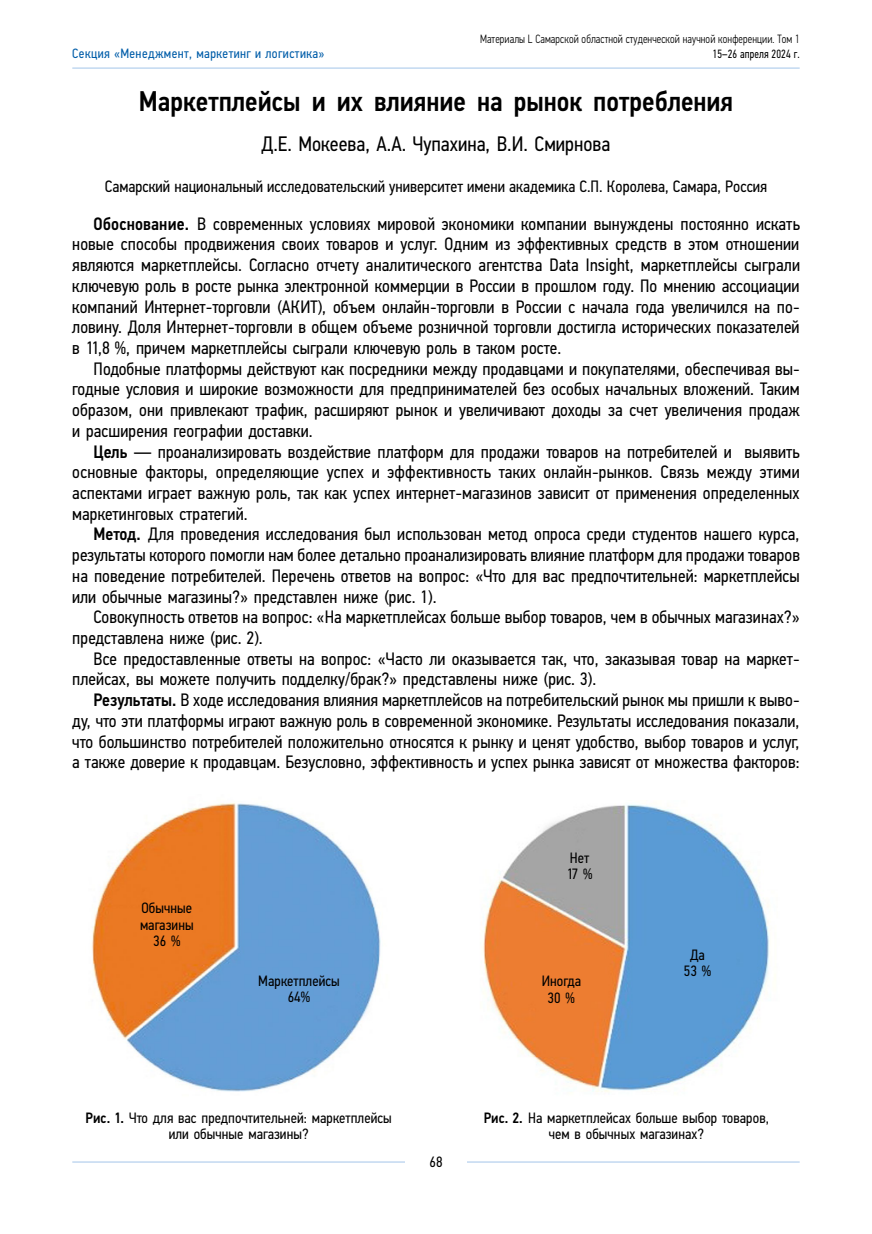
<style>
.page{position:relative;width:872px;height:1234px;background:#fff}
.page>*{position:absolute;margin:0;border:0;box-sizing:border-box;transform-origin:0 0}
.t1{font:500 28.5px "Eco Vector Cond";color:#000}
.t2{font:21px "Eco Vector Cond";color:#000}
.t3{font:18px/20.7px "Eco Vector Cond";letter-spacing:.005em;color:#000;text-align:justify}
.t4{font:16.5px "Eco Vector Cond";color:#000}
.t5{font:15px/16.5px "Eco Vector Cond";letter-spacing:.005em;color:#000;text-align:center}
.t6{font:13.5px "Eco Vector Cond";letter-spacing:.03em;color:#005da9}
.t7{font:300 12px "Eco Vector Cond";letter-spacing:.01em;color:#000;scale:.9 1}
.t8{font:12px "Eco Vector Cond";letter-spacing:.01em;color:#000;scale:.9 1}
.s1{font-weight:500}
</style>
<div class="page">
<hr style="left:72px;top:1161px;width:727px;height:1px;background:#a3c5e9">
<div style="left:405px;top:1155px;width:62px;height:21px;background:#fff"></div>
<hr style="left:72px;top:68px;width:727px;height:1px;background:#a3c5e9">
<img style="left:482px;top:804px;width:287px;height:288px">
<img style="left:92px;top:803px;width:289px;height:289px">
<p class="t7" style="left:480px;top:32px;width:357px">Материалы L Самарской областной студенческой научной конференции. Том 1</p>
<p class="t6" style="left:72px;top:45px;width:254px">Секция «Менеджмент, маркетинг и логистика»</p>
<p class="t8" style="left:712px;top:47px;width:98px">15–26 апреля 2024 г.</p>
<h1 class="t1" style="left:139px;top:84px;width:595px">Маркетплейсы и их влияние на рынок потребления</h1>
<p class="t2" style="left:262px;top:131px;width:350px">Д.Е. Мокеева, А.А. Чупахина, В.И. Смирнова</p>
<p class="t4" style="left:105px;top:176px;width:664px">Самарский национальный исследовательский университет имени академика С.П. Королева, Самара, Россия</p>
<p class="t3" style="left:72px;top:213px;width:729px;text-indent:21px"><span class="s1">Обоснование.</span> В современных условиях мировой экономики компании вынуждены постоянно искать новые способы продвижения своих товаров и услуг. Одним из эффективных средств в этом отношении являются маркетплейсы. Согласно отчету аналитического агентства Data Insight, маркетплейсы сыграли ключевую роль в росте рынка электронной коммерции в России в прошлом году. По мнению ассоциации компаний Интернет-торговли (АКИТ), объем онлайн-торговли в России с начала года увеличился на по&shy;ловину. Доля Интернет-торговли в общем объеме розничной торговли достигла исторических показателей в 11,8 %, причем маркетплейсы сыграли ключевую роль в таком росте.</p>
<p class="t3" style="left:72px;top:358px;width:729px;text-indent:21px">Подобные платформы действуют как посредники между продавцами и покупателями, обеспечивая вы&shy;годные условия и широкие возможности для предпринимателей без особых начальных вложений. Таким образом, они привлекают трафик, расширяют рынок и увеличивают доходы за счет увеличения продаж и расширения географии доставки.</p>
<p class="t3" style="left:72px;top:441px;width:729px;text-indent:21px"><span class="s1">Цель</span> — проанализировать воздействие платформ для продажи товаров на потребителей и выявить основные факторы, определяющие успех и эффективность таких онлайн-рынков. Связь между этими аспектами играет важную роль, так как успех интернет-магазинов зависит от применения определенных маркетинговых стратегий.</p>
<p class="t3" style="left:72px;top:524px;width:729px;text-indent:21px"><span class="s1">Метод.</span> Для проведения исследования был использован метод опроса среди студентов нашего курса, результаты которого помогли нам более детально проанализировать влияние платформ для продажи товаров на поведение потребителей. Перечень ответов на вопрос: «Что для вас предпочтительней: маркетплейсы или обычные магазины?» представлен ниже (рис. 1).</p>
<p class="t3" style="left:72px;top:606px;width:729px;text-indent:21px">Совокупность ответов на вопрос: «На маркетплейсах больше выбор товаров, чем в обычных магазинах?» представлена ниже (рис. 2).</p>
<p class="t3" style="left:72px;top:648px;width:729px;text-indent:21px">Все предоставленные ответы на вопрос: «Часто ли оказывается так, что, заказывая товар на маркет&shy;плейсах, вы можете получить подделку/брак?» представлены ниже (рис. 3).</p>
<p class="t3" style="left:72px;top:689px;width:729px;text-indent:21px"><span class="s1">Результаты.</span> В ходе исследования влияния маркетплейсов на потребительский рынок мы пришли к выво&shy;ду, что эти платформы играют важную роль в современной экономике. Результаты исследования показали, что большинство потребителей положительно относятся к рынку и ценят удобство, выбор товаров и услуг, а также доверие к продавцам. Безусловно, эффективность и успех рынка зависят от множества факторов:</p>
<p class="t5" style="left:140px;top:899px;width:55px">Обычные магазины<br>36 %</p>
<p class="t5" style="left:258px;top:972px;width:83px">Маркетплейсы<br>64%</p>
<p class="t5" style="left:567px;top:849px;width:27px;text-align:left">Нет<br>17 %</p>
<p class="t5" style="left:542px;top:972px;width:41px">Иногда<br>30 %</p>
<p class="t5" style="left:683px;top:945px;width:29px">Да<br>53 %</p>
<p class="t5" style="left:86px;top:1109px;width:308px"><span class="s1">Рис. 1.</span> Что для вас предпочтительней: маркетплейсы или обычные магазины?</p>
<p class="t5" style="left:484px;top:1109px;width:287px"><span class="s1">Рис. 2.</span> На маркетплейсах больше выбор товаров, чем в обычных магазинах?</p>
<p class="t5" style="left:429px;top:1153px;width:15px">68</p>
</div>
